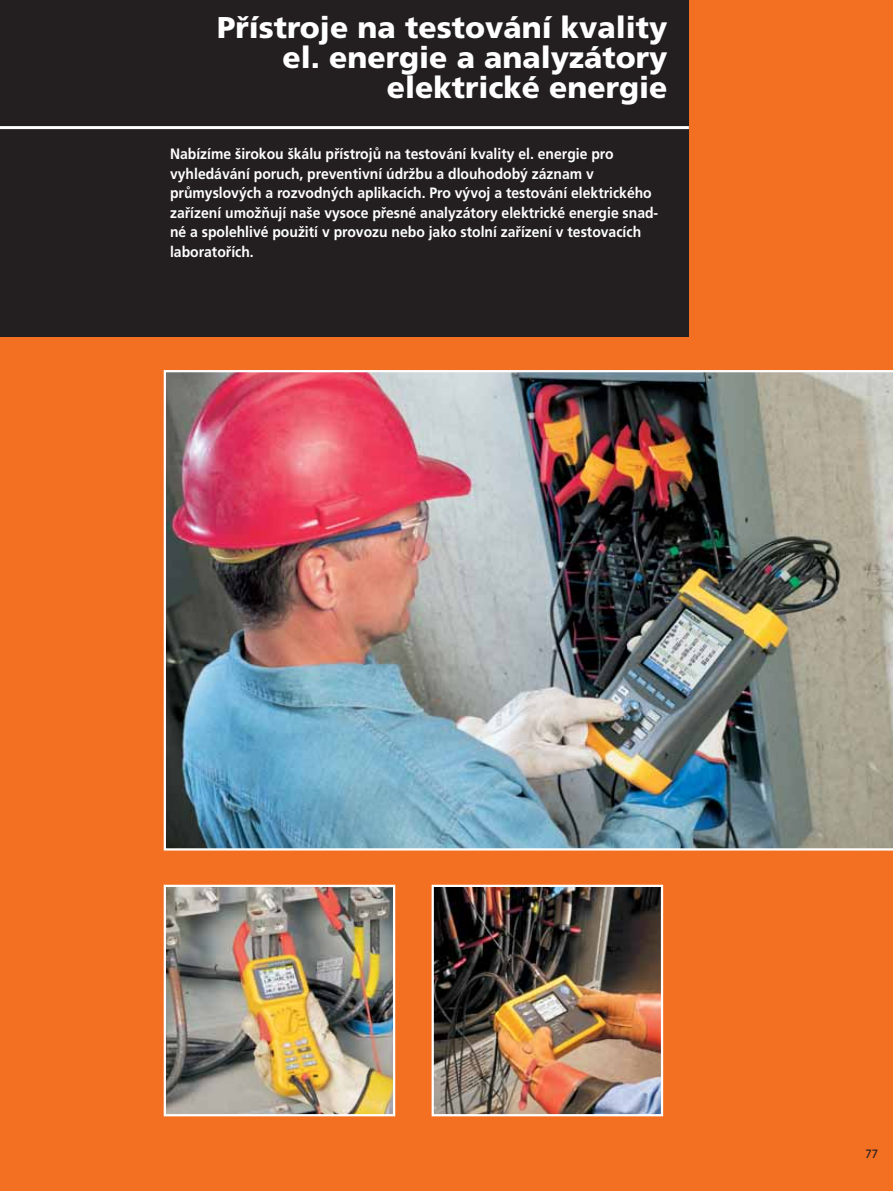
<style>
.page{position:relative;width:893px;height:1191px;background:#fff}
.page>*{position:absolute;margin:0;border:0;box-sizing:border-box;transform-origin:0 0}
.t1{font:900 30px/30px "Frutiger LT Pro";color:#fff;text-align:right}
.t2{font:700 15px/19.5px "Frutiger LT Pro";color:#fff;scale:.93 1}
.t3{font:700 12px "Caecilia LT Std";color:#231f20;scale:.9 1}
</style>
<div class="page">
<div style="left:0;top:0;width:893px;height:1190px;background:#f36f21"></div>
<img style="left:164px;top:370px;width:729px;height:480px">
<img style="left:167px;top:887px;width:225px;height:226px">
<div style="left:164px;top:884px;width:231px;height:232px;border:2px solid #fff"></div>
<img style="left:435px;top:887px;width:225px;height:226px">
<div style="left:432px;top:884px;width:231px;height:232px;border:2px solid #fff"></div>
<div style="left:0;top:0;width:689px;height:336px;background:#231f20"></div>
<hr style="left:0;top:126px;width:689px;height:3px;background:#fff">
<h1 class="t1" style="left:217px;top:16px;width:452px">Přístroje na testování kvality el. energie a analyzátory elektrické energie</h1>
<p class="t2" style="left:170px;top:146px;width:526px">Nabízíme širokou škálu přístrojů na testování kvality el. energie pro vyhledávání poruch, preventivní údržbu a dlouhodobý záznam v průmyslových a rozvodných aplikacích. Pro vývoj a testování elektrického zařízení umožňují naše vysoce přesné analyzátory elektrické energie snad&shy;né a spolehlivé použití v provozu nebo jako stolní zařízení v testovacích laboratořích.</p>
<p class="t3" style="left:865px;top:1146px;width:16px">77</p>
</div>
